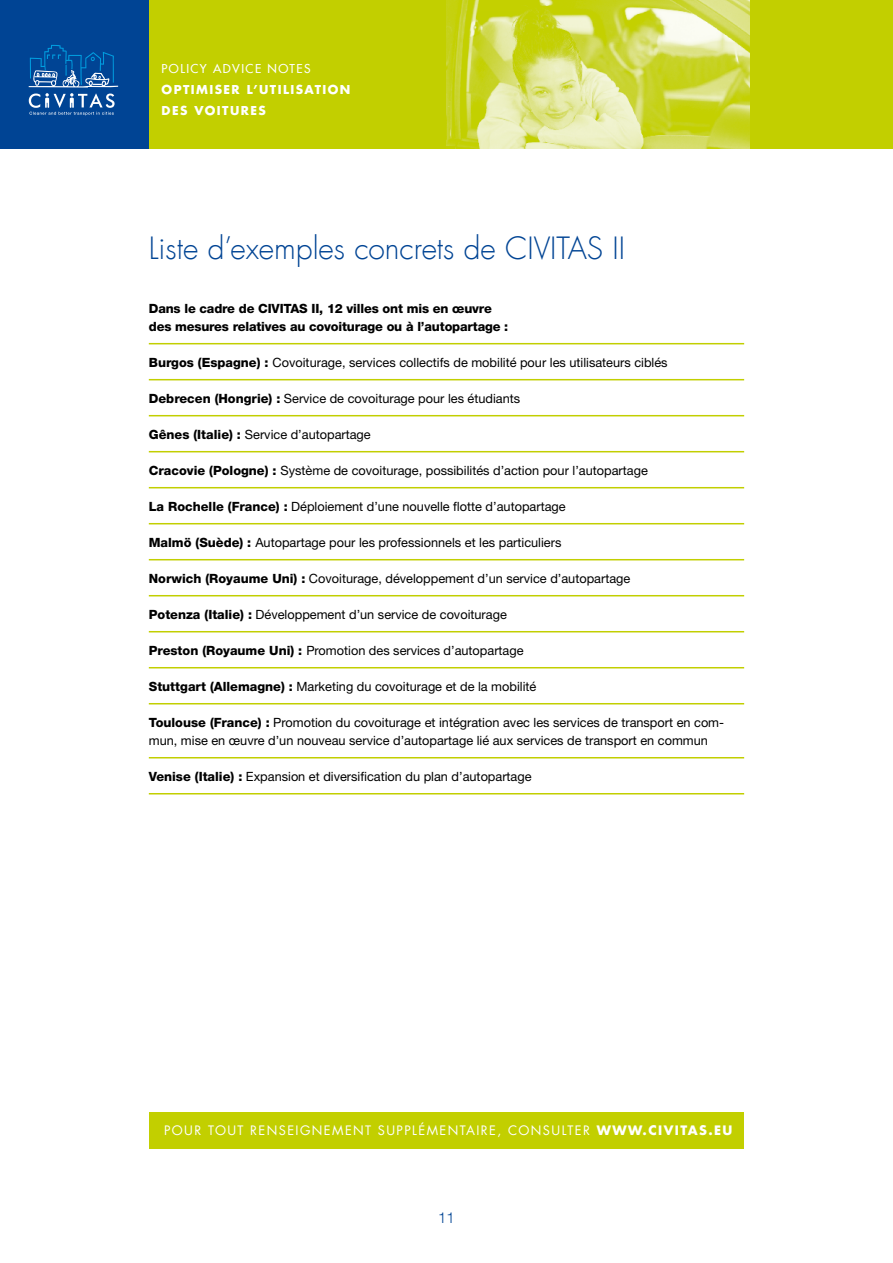
<style>
.page{position:relative;width:893px;height:1263px;background:#fff}
.page>*{position:absolute;margin:0;border:0;box-sizing:border-box;transform-origin:0 0}
.t1{font:300 30px "Futura Com";color:#004494}
.t2{font:300 15px "Helvetica Neue LT Pro";color:#004494}
.t3{font:12.75px/18px "Helvetica Neue LT Pro";color:#000}
.t4{font:800 12.75px/18px "Helvetica Neue LT Pro";letter-spacing:-.01em;color:#000}
.t5{font:12.75px "Futura Com";letter-spacing:.11em;color:#fff}
.t6{font:700 12px/21px "Futura Com";letter-spacing:.12em;color:#fff}
.t7{font:500 12px "Futura Com";letter-spacing:.12em;color:#fff}
.s1{font-weight:800}
.s2{font-weight:700}
</style>
<div class="page">
<div style="left:0;top:0;width:893px;height:149px;background:#c2cf00"></div>
<div style="left:0;top:0;width:149px;height:149px;background:#004494"></div>
<svg style="left:29px;top:45px;width:89px;height:70px"></svg>
<img style="left:446px;top:0;width:304px;height:149px">
<hr style="left:149px;top:343px;width:595px;height:1px;background:#c2cf00">
<hr style="left:149px;top:379px;width:595px;height:1px;background:#c2cf00">
<hr style="left:149px;top:415px;width:595px;height:1px;background:#c2cf00">
<hr style="left:149px;top:451px;width:595px;height:1px;background:#c2cf00">
<hr style="left:149px;top:487px;width:595px;height:1px;background:#c2cf00">
<hr style="left:149px;top:523px;width:595px;height:1px;background:#c2cf00">
<hr style="left:149px;top:559px;width:595px;height:1px;background:#c2cf00">
<hr style="left:149px;top:595px;width:595px;height:1px;background:#c2cf00">
<hr style="left:149px;top:631px;width:595px;height:1px;background:#c2cf00">
<hr style="left:149px;top:667px;width:595px;height:1px;background:#c2cf00">
<hr style="left:149px;top:703px;width:595px;height:1px;background:#c2cf00">
<hr style="left:149px;top:757px;width:595px;height:1px;background:#c2cf00">
<hr style="left:149px;top:793px;width:595px;height:1px;background:#c2cf00">
<div style="left:149px;top:1112px;width:595px;height:36px;background:#c2cf00"></div>
<p class="t7" style="left:162px;top:60px;width:150px">POLICY ADVICE NOTES</p>
<p class="t6" style="left:162px;top:79px;width:190px">OPTIMISER L’UTILISATION<br>DES VOITURES</p>
<h1 class="t1" style="left:149px;top:228px;width:478px">Liste d’exemples concrets de CIVITAS II</h1>
<p class="t4" style="left:149px;top:299px;width:361px">Dans le cadre de CIVITAS II, 12 villes ont mis en œuvre des mesures relatives au covoiturage ou à l’autopartage :</p>
<p class="t3" style="left:149px;top:353px;width:520px"><span class="s1">Burgos (Espagne) :</span> Covoiturage, services collectifs de mobilité pour les utilisateurs ciblés</p>
<p class="t3" style="left:149px;top:389px;width:373px"><span class="s1">Debrecen (Hongrie) :</span> Service de covoiturage pour les étudiants</p>
<p class="t3" style="left:149px;top:425px;width:223px"><span class="s1">Gênes (Italie) :</span> Service d’autopartage</p>
<p class="t3" style="left:149px;top:461px;width:500px"><span class="s1">Cracovie (Pologne) :</span> Système de covoiturage, possibilités d’action pour l’autopartage</p>
<p class="t3" style="left:149px;top:497px;width:418px"><span class="s1">La Rochelle (France) :</span> Déploiement d’une nouvelle flotte d’autopartage</p>
<p class="t3" style="left:149px;top:533px;width:414px"><span class="s1">Malmö (Suède) :</span> Autopartage pour les professionnels et les particuliers</p>
<p class="t3" style="left:149px;top:569px;width:483px"><span class="s1">Norwich (Royaume Uni) :</span> Covoiturage, développement d’un service d’autopartage</p>
<p class="t3" style="left:149px;top:605px;width:360px"><span class="s1">Potenza (Italie) :</span> Développement d’un service de covoiturage</p>
<p class="t3" style="left:149px;top:641px;width:376px"><span class="s1">Preston (Royaume Uni) :</span> Promotion des services d’autopartage</p>
<p class="t3" style="left:149px;top:677px;width:389px"><span class="s1">Stuttgart (Allemagne) :</span> Marketing du covoiturage et de la mobilité</p>
<p class="t3" style="left:149px;top:713px;width:577px"><span class="s1">Toulouse (France) :</span> Promotion du covoiturage et intégration avec les services de transport en com&shy;mun, mise en œuvre d’un nouveau service d’autopartage lié aux services de transport en commun</p>
<p class="t3" style="left:149px;top:767px;width:384px"><span class="s1">Venise (Italie) :</span> Expansion et diversification du plan d’autopartage</p>
<p class="t5" style="left:164px;top:1122px;width:570px">POUR TOUT RENSEIGNEMENT SUPPLÉMENTAIRE, CONSULTER <span class="s2">WWW.CIVITAS.EU</span></p>
<p class="t2" style="left:438px;top:1208px;width:18px">11</p>
</div>
